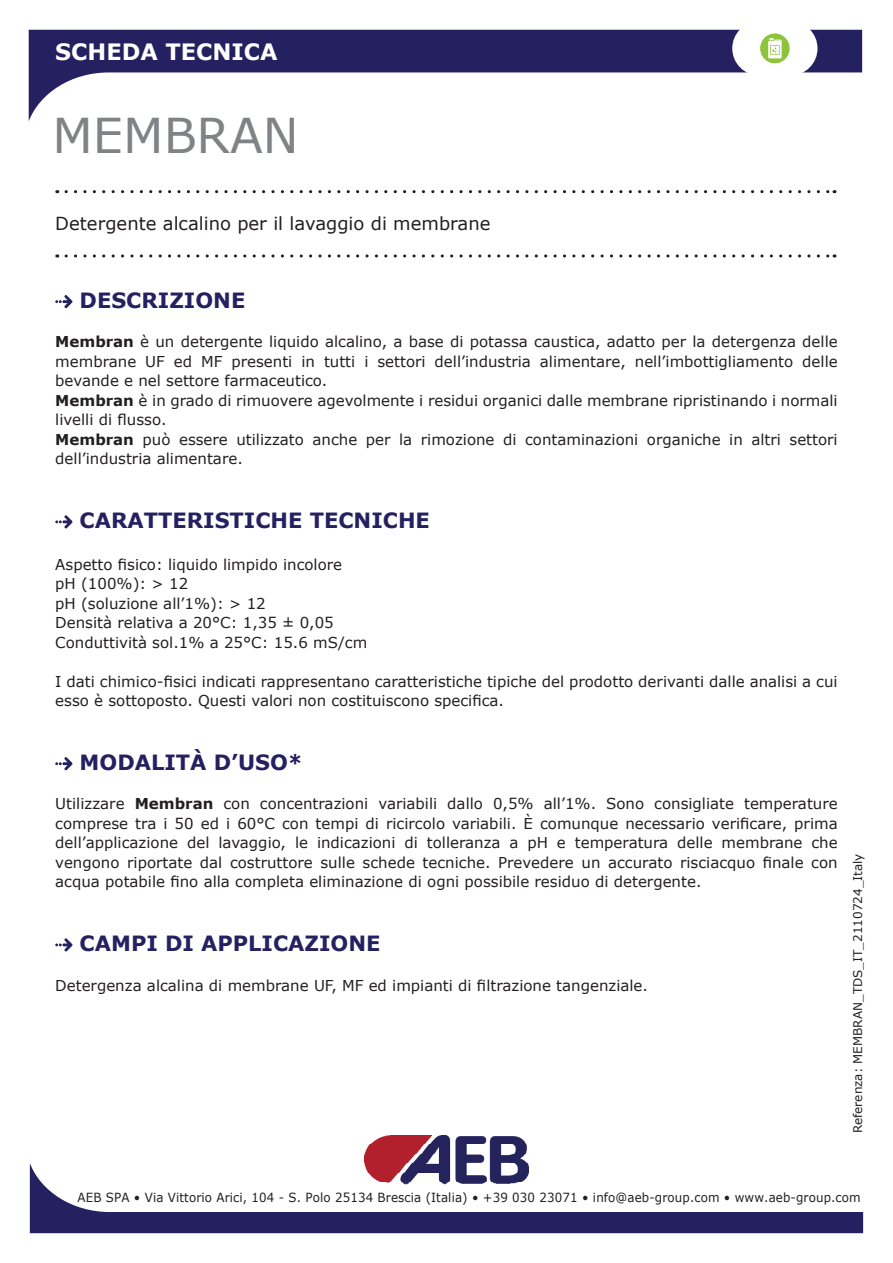
<style>
.page{position:relative;width:893px;height:1263px;background:#fff}
.page>*{position:absolute;margin:0;border:0;box-sizing:border-box;transform-origin:0 0}
.t1{font:48px "Verdana";color:#808285}
.t2{font:700 22.5px "Verdana";color:#fff}
.t3{font:700 21px "Verdana";color:#252161}
.t4{font:18px "Verdana";color:#231f20}
.t5{font:15px/19.5px "Verdana";color:#231f20}
.t6{font:12.6px "Verdana";letter-spacing:.01em;color:#231f20;scale:.94 1}
.t7{font:12px "Verdana";color:#231f20}
.s1{font-weight:700}
</style>
<div class="page">
<svg style="left:66px;top:190px;width:769px;height:3px"></svg>
<svg style="left:66px;top:254px;width:769px;height:4px"></svg>
<img style="left:364px;top:1135px;width:163px;height:28px">
<svg style="left:29px;top:30px;width:833px;height:91px"></svg>
<div style="left:732px;top:21px;width:85px;height:55px;background:#fff;border-radius:27px"></div>
<div style="left:760px;top:33px;width:30px;height:30px;background:#8ec33e;border-radius:50%"></div>
<svg style="left:768px;top:38px;width:14px;height:20px"></svg>
<svg style="left:30px;top:1163px;width:833px;height:70px"></svg>
<svg style="left:55px;top:295px;width:17px;height:13px"></svg>
<svg style="left:55px;top:515px;width:17px;height:13px"></svg>
<svg style="left:55px;top:757px;width:17px;height:13px"></svg>
<svg style="left:55px;top:938px;width:17px;height:13px"></svg>
<h2 class="t2" style="left:55px;top:35px;width:224px">SCHEDA TECNICA</h2>
<h1 class="t1" style="left:52px;top:103px;width:248px">MEMBRAN</h1>
<p class="t4" style="left:55px;top:211px;width:437px">Detergente alcalino per il lavaggio di membrane</p>
<h3 class="t3" style="left:80px;top:286px;width:167px">DESCRIZIONE</h3>
<p class="t5" style="left:55px;top:332px;width:784px"><span class="s1">Membran</span> è un detergente liquido alcalino, a base di potassa caustica, adatto per la detergenza delle membrane UF ed MF presenti in tutti i settori dell’industria alimentare, nell’imbottigliamento delle bevande e nel settore farmaceutico.<br><span class="s1">Membran</span> è in grado di rimuovere agevolmente i residui organici dalle membrane ripristinando i normali livelli di flusso.<br><span class="s1">Membran</span> può essere utilizzato anche per la rimozione di contaminazioni organiche in altri settori dell’industria alimentare.</p>
<h3 class="t3" style="left:80px;top:506px;width:352px">CARATTERISTICHE TECNICHE</h3>
<p class="t5" style="left:55px;top:554px;width:313px">Aspetto fisico: liquido limpido incolore<br>pH (100%): &gt; 12<br>pH (soluzione all’1%): &gt; 12<br>Densità relativa a 20°C: 1,35 ± 0,05<br>Conduttività sol.1% a 25°C: 15.6 mS/cm</p>
<p class="t5" style="left:55px;top:671px;width:784px">I dati chimico-fisici indicati rappresentano caratteristiche tipiche del prodotto derivanti dalle analisi a cui esso è sottoposto. Questi valori non costituiscono specifica.</p>
<h3 class="t3" style="left:80px;top:748px;width:225px">MODALITÀ D’USO*</h3>
<p class="t5" style="left:55px;top:794px;width:784px;text-align:justify">Utilizzare <span class="s1">Membran</span> con concentrazioni variabili dallo 0,5% all’1%. Sono consigliate temperature comprese tra i 50 ed i 60°C con tempi di ricircolo variabili. È comunque necessario verificare, prima dell’applicazione del lavaggio, le indicazioni di tolleranza a pH e temperatura delle membrane che vengono riportate dal costruttore sulle schede tecniche. Prevedere un accurato risciacquo finale con acqua potabile fino alla completa eliminazione di ogni possibile residuo di detergente.</p>
<h3 class="t3" style="left:80px;top:929px;width:302px">CAMPI DI APPLICAZIONE</h3>
<p class="t5" style="left:55px;top:975px;width:594px">Detergenza alcalina di membrane UF, MF ed impianti di filtrazione tangenziale.</p>
<p class="t7" style="left:850px;top:1133px;width:281px;rotate:-90deg">Referenza: MEMBRAN_TDS_IT_2110724_Italy</p>
<p class="t6" style="left:78px;top:1189px;width:835px">AEB SPA • Via Vittorio Arici, 104 - S. Polo 25134 Brescia (Italia) • +39 030 23071 • info@aeb-group.com • www.aeb-group.com</p>
</div>
